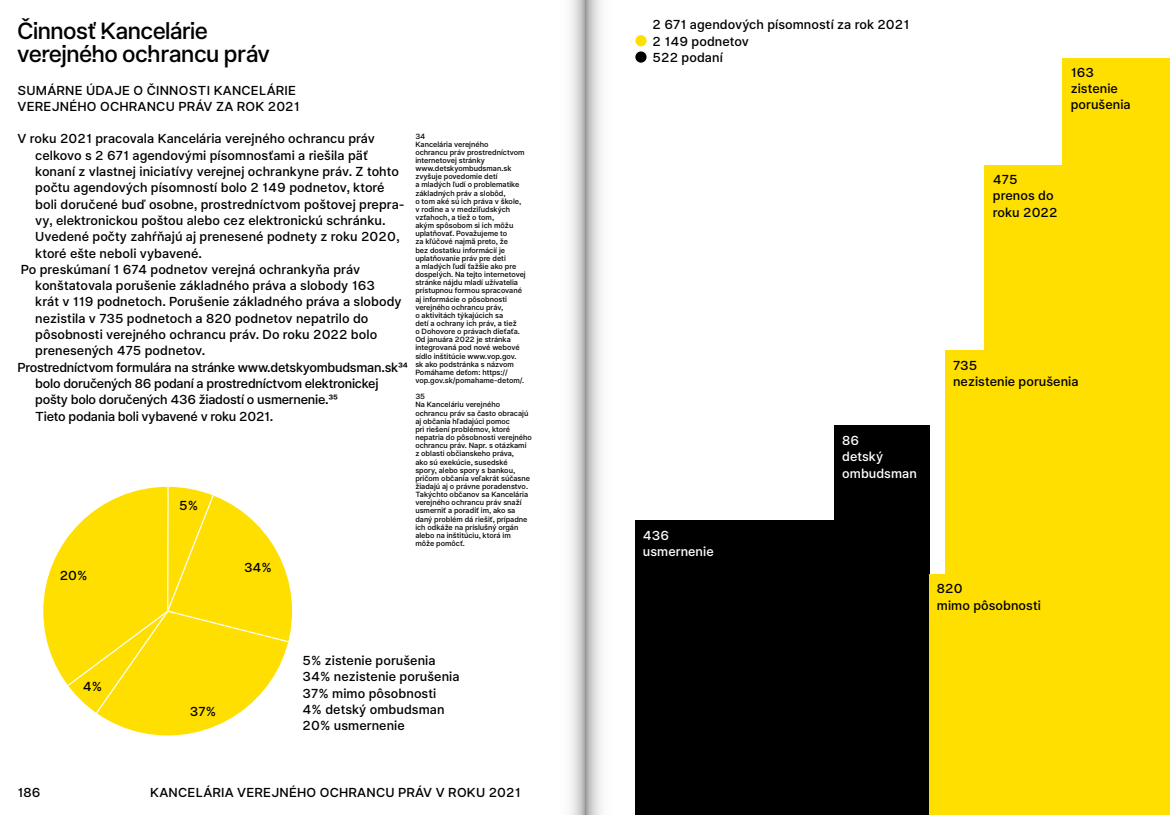
<style>
.page{position:relative;width:1170px;height:815px;background:#fff}
.page>*{position:absolute;margin:0;border:0;box-sizing:border-box;transform-origin:0 0}
.t1{font:500 22.5px/22.9px "Interkvop Headline";letter-spacing:.01em;color:#000}
.t2{font:500 12.5px/16.2px "Interkvop Text";letter-spacing:.005em;color:#000}
.t3{font:500 12.5px "Interkvop Text";letter-spacing:-.02em;color:#000}
.t4{font:500 12.5px/16.2px "Interkvop Text";letter-spacing:.005em;color:#fff}
.t5{font:500 7.25px/8.1px "Interkvop Text";color:#000}
</style>
<div class="page">
<svg style="left:570px;top:0;width:32px;height:815px"></svg>
<div style="left:43px;top:487px;width:249px;height:248px;background:#ffdf00;border-radius:50%"></div>
<svg style="left:66px;top:486px;width:224px;height:229px"></svg>
<div style="left:635px;top:521px;width:294px;height:294px;background:#000"></div>
<div style="left:929px;top:575px;width:240px;height:240px;background:#ffdf00"></div>
<div style="left:945px;top:350px;width:224px;height:225px;background:#ffdf00"></div>
<div style="left:984px;top:165px;width:185px;height:185px;background:#ffdf00"></div>
<div style="left:1062px;top:58px;width:107px;height:107px;background:#ffdf00"></div>
<div style="left:834px;top:426px;width:95px;height:95px;background:#000"></div>
<div style="left:635px;top:35px;width:11px;height:11px;background:#ffdf00;border-radius:50%"></div>
<div style="left:635px;top:51px;width:11px;height:12px;background:#000;border-radius:50%"></div>
<h1 class="t1" style="left:18px;top:18px;width:254px">Činnosť Kancelárie verejného ochrancu práv</h1>
<h2 class="t2" style="left:18px;top:81px;width:283px">SUMÁRNE ÚDAJE O ČINNOSTI KANCELÁRIE<br>VEREJNÉHO OCHRANCU PRÁV ZA ROK 2021</h2>
<h2 class="t2" style="left:18px;top:130px;width:359px">V roku 2021 pracovala Kancelária verejného ochrancu práv</h2>
<h2 class="t2" style="left:35px;top:146px;width:334px">celkovo s 2 671 agendovými písomnosťami a riešila päť</h2>
<h2 class="t2" style="left:35px;top:163px;width:365px">konaní z vlastnej iniciatívy verejnej ochrankyne práv. Z tohto</h2>
<h2 class="t2" style="left:35px;top:179px;width:351px">počtu agendových písomností bolo 2 149 podnetov, ktoré</h2>
<h2 class="t2" style="left:35px;top:195px;width:371px">boli doručené buď osobne, prostredníctvom poštovej prepra-</h2>
<h2 class="t2" style="left:35px;top:212px;width:352px">vy, elektronickou poštou alebo cez elektronickú schránku.</h2>
<h2 class="t2" style="left:35px;top:228px;width:366px">Uvedené počty zahŕňajú aj prenesené podnety z roku 2020,</h2>
<h2 class="t2" style="left:35px;top:244px;width:168px">ktoré ešte neboli vybavené.</h2>
<h2 class="t2" style="left:21px;top:261px;width:341px">Po preskúmaní 1 674 podnetov verejná ochrankyňa práv</h2>
<h2 class="t2" style="left:35px;top:277px;width:341px">konštatovala porušenie základného práva a slobody 163</h2>
<h2 class="t2" style="left:35px;top:293px;width:368px">krát v 119 podnetoch. Porušenie základného práva a slobody</h2>
<h2 class="t2" style="left:35px;top:309px;width:335px">nezistila v 735 podnetoch a 820 podnetov nepatrilo do</h2>
<h2 class="t2" style="left:35px;top:326px;width:343px">pôsobnosti verejného ochrancu práv. Do roku 2022 bolo</h2>
<h2 class="t2" style="left:35px;top:342px;width:172px">prenesených 475 podnetov.</h2>
<h2 class="t3" style="left:18px;top:358px;width:391px">Prostredníctvom formulára na stránke www.detskyombudsman.sk34</h2>
<h2 class="t3" style="left:35px;top:374px;width:345px">bolo doručených 86 podaní a prostredníctvom elektronickej</h2>
<h2 class="t3" style="left:35px;top:391px;width:304px">pošty bolo doručených 436 žiadostí o usmernenie.35</h2>
<h2 class="t3" style="left:35px;top:407px;width:240px">Tieto podania boli vybavené v roku 2021.</h2>
<h2 class="t2" style="left:60px;top:567px;width:29px">20%</h2>
<h2 class="t2" style="left:179px;top:497px;width:20px">5%</h2>
<h2 class="t2" style="left:244px;top:559px;width:29px">34%</h2>
<p class="t5" style="left:415px;top:132px;width:112px">34<br>Kancelária verejného<br>ochrancu práv prostredníctvom internetovej stránky www.detskyombudsman.sk zvyšuje povedomie detí<br>a mladých ľudí o problematike základných práv a slobôd,<br>o tom aké sú ich práva v škole, v rodine a v medziľudských vzťahoch, a tiež o tom,<br>akým spôsobom si ich môžu uplatňovať. Považujeme to<br>za kľúčové najmä preto, že<br>bez dostatku informácií je uplatňovanie práv pre deti<br>a mladých ľudí ťažšie ako pre dospelých. Na tejto internetovej stránke nájdu mladí užívatelia prístupnou formou spracované aj informácie o pôsobnosti verejného ochrancu práv,<br>o aktivitách týkajúcich sa<br>detí a ochrany ich práv, a tiež<br>o Dohovore o právach dieťaťa.<br>Od januára 2022 je stránka integrovaná pod nové webové sídlo inštitúcie www.vop.gov. sk ako podstránka s názvom<br>Pomáhame deťom: https:// vop.gov.sk/pomahame-detom/.</p>
<p class="t5" style="left:415px;top:392px;width:118px">35<br>Na Kanceláriu verejného ochrancu práv sa často obracajú aj občania hľadajúci pomoc<br>pri riešení problémov, ktoré nepatria do pôsobnosti verejného ochrancu práv. Napr. s otázkami z oblasti občianskeho práva,<br>ako sú exekúcie, susedské<br>spory, alebo spory s bankou, pričom občania veľakrát súčasne žiadajú aj o právne poradenstvo.<br>Takýchto občanov sa Kancelária verejného ochrancu práv snaží usmerniť a poradiť im, ako sa daný problém dá riešiť, prípadne ich odkáže na príslušný orgán alebo na inštitúciu, ktorá im<br>môže pomôcť.</p>
<h2 class="t2" style="left:18px;top:784px;width:24px">186</h2>
<h2 class="t2" style="left:83px;top:678px;width:21px">4%</h2>
<h2 class="t2" style="left:190px;top:702px;width:28px">37%</h2>
<h2 class="t2" style="left:302px;top:652px;width:158px">5% zistenie porušenia<br>34% nezistenie porušenia<br>37% mimo pôsobnosti<br>4% detský ombudsman<br>20% usmernenie</h2>
<h2 class="t2" style="left:150px;top:784px;width:372px">KANCELÁRIA VEREJNÉHO OCHRANCU PRÁV V ROKU 2021</h2>
<h2 class="t2" style="left:652px;top:16px;width:258px">2 671 agendových písomností za rok 2021<br>2 149 podnetov<br>522 podaní</h2>
<h2 class="t2" style="left:1070px;top:63px;width:61px">163 zistenie porušenia</h2>
<h2 class="t2" style="left:992px;top:171px;width:66px">475 prenos do roku 2022</h2>
<h2 class="t4" style="left:642px;top:526px;width:72px">436 usmernenie</h2>
<h2 class="t4" style="left:842px;top:432px;width:76px">86<br>detský ombudsman</h2>
<h2 class="t2" style="left:952px;top:357px;width:127px">735<br>nezistenie porušenia</h2>
<h2 class="t2" style="left:936px;top:580px;width:106px">820<br>mimo pôsobnosti</h2>
</div>
